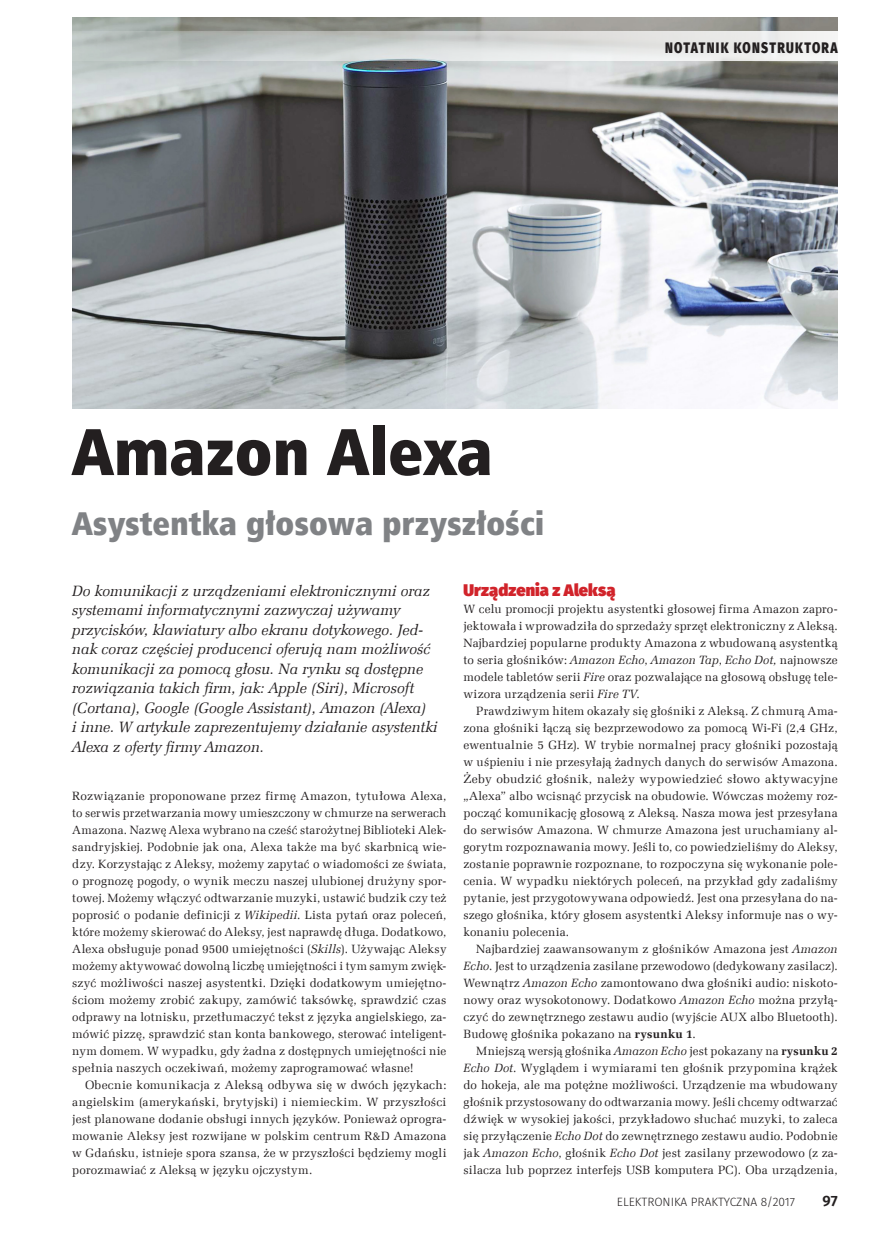
<style>
.page{position:relative;width:893px;height:1234px;background:#fff}
.page>*{position:absolute;margin:0;border:0;box-sizing:border-box;transform-origin:0 0}
._9_tytul{font:66px "Humnst 777 X Blk Cn EU";color:#231f20}
._0_podtytul{font:33px "Humnst 777 X Blk Cn EU";color:#808285}
._3_Srodtytul{font:900 16.5px "Fira Sans";letter-spacing:.005em;color:#d1232a}
._2_lead_do_wszystkie{font:italic 15px/19.5px "Zapf Ellipt EU";color:#231f20}
.t1{font:800 15px "Fira Sans";letter-spacing:.11em;color:#231f20;scale:.8 1}
.t2{font:600 15px "Fira Sans";color:#231f20}
._1_Body{font:12px/17px "Zapf Ellipt EU";letter-spacing:.015em;color:#231f20;text-align:justify}
.t3{font:300 12px "Fira Sans";color:#231f20}
.s1{font-style:italic}
.s2{font-weight:700}
</style>
<div class="page">
<img style="left:72px;top:17px;width:766px;height:391px">
<svg style="left:72px;top:32px;width:766px;height:29px;background:#d3d6d5"></svg>
<p class="t1" style="left:665px;top:35px;width:217px">NOTATNIK KONSTRUKTORA</p>
<p class="_9_tytul" style="left:72px;top:409px;width:422px">Amazon Alexa</p>
<p class="_0_podtytul" style="left:72px;top:502px;width:473px">Asystentka głosowa przyszłości</p>
<p class="_2_lead_do_wszystkie" style="left:72px;top:581px;width:367px">Do komunikacji z urządzeniami elektronicznymi oraz systemami informatycznymi zazwyczaj używamy przycisków, klawiatury albo ekranu dotykowego. Jed&shy;nak coraz częściej producenci oferują nam możliwość komunikacji za pomocą głosu. Na rynku są dostępne rozwiązania takich firm, jak: Apple (Siri), Microsoft (Cortana), Google (Google Assistant), Amazon (Alexa)<br>i inne. W artykule zaprezentujemy działanie asystentki Alexa z oferty firmy Amazon.</p>
<p class="_3_Srodtytul" style="left:463px;top:574px;width:154px">Urządzenia z Aleksą</p>
<p class="_1_Body" style="left:463px;top:600px;width:376px">W celu promocji projektu asystentki głosowej firma Amazon zapro&shy;jektowała i wprowadziła do sprzedaży sprzęt elektroniczny z Aleksą.<br>Najbardziej popularne produkty Amazona z wbudowaną asystentką to seria głośników: <span class="s1">Amazon Echo</span>, <span class="s1">Amazon Tap</span>, <span class="s1">Echo Dot,</span> najnowsze modele tabletów serii <span class="s1">Fire</span> oraz pozwalające na głosową obsługę tele&shy;wizora urządzenia serii <span class="s1">Fire TV</span>.</p>
<p class="_1_Body" style="left:463px;top:702px;width:376px;text-indent:13px">Prawdziwym hitem okazały się głośniki z Aleksą. Z chmurą Ama&shy;zona głośniki łączą się bezprzewodowo za pomocą Wi-Fi (2,4 GHz, ewentualnie 5 GHz). W trybie normalnej pracy głośniki pozostają w uśpieniu i nie przesyłają żadnych danych do serwisów Amazona.<br>Żeby obudzić głośnik, należy wypowiedzieć słowo aktywacyjne „Alexa” albo wcisnąć przycisk na obudowie. Wówczas możemy roz&shy;począć komunikację głosową z Aleksą. Nasza mowa jest przesyłana do serwisów Amazona. W chmurze Amazona jest uruchamiany al&shy;gorytm rozpoznawania mowy. Jeśli to, co powiedzieliśmy do Aleksy, zostanie poprawnie rozpoznane, to rozpoczyna się wykonanie pole&shy;cenia. W wypadku niektórych poleceń, na przykład gdy zadaliśmy pytanie, jest przygotowywana odpowiedź. Jest ona przesyłana do na&shy;szego głośnika, który głosem asystentki Aleksy informuje nas o wy&shy;konaniu polecenia.</p>
<p class="_1_Body" style="left:463px;top:940px;width:376px;text-indent:13px">Najbardziej zaawansowanym z głośników Amazona jest <span class="s1">Amazon Echo</span>. Jest to urządzenia zasilane przewodowo (dedykowany zasilacz).<br>Wewnątrz <span class="s1">Amazon Echo</span> zamontowano dwa głośniki audio: niskoto&shy;nowy oraz wysokotonowy. Dodatkowo <span class="s1">Amazon Echo</span> można przyłą&shy;czyć do zewnętrznego zestawu audio (wyjście AUX albo Bluetooth).<br>Budowę głośnika pokazano na <span class="s2">rysunku 1</span>.</p>
<p class="_1_Body" style="left:463px;top:1042px;width:376px;text-indent:13px">Mniejszą wersją głośnika <span class="s1">Amazon Echo</span> jest pokazany na <span class="s2">rysunku 2<br></span><span class="s1">Echo Dot</span>. Wyglądem i wymiarami ten głośnik przypomina krążek do hokeja, ale ma potężne możliwości. Urządzenie ma wbudowany głośnik przystosowany do odtwarzania mowy. Jeśli chcemy odtwarzać dźwięk w wysokiej jakości, przykładowo słuchać muzyki, to zaleca się przyłączenie <span class="s1">Echo Dot</span> do zewnętrznego zestawu audio. Podobnie jak <span class="s1">Amazon Echo</span>, głośnik <span class="s1">Echo Dot</span> jest zasilany przewodowo (z za&shy;silacza lub poprzez interfejs USB komputera PC). Oba urządzenia,</p>
<p class="_1_Body" style="left:72px;top:787px;width:376px">Rozwiązanie proponowane przez firmę Amazon, tytułowa Alexa, to serwis przetwarzania mowy umieszczony w chmurze na serwerach Amazona. Nazwę Alexa wybrano na cześć starożytnej Biblioteki Alek&shy;sandryjskiej. Podobnie jak ona, Alexa także ma być skarbnicą wie&shy;dzy. Korzystając z Aleksy, możemy zapytać o wiadomości ze świata, o prognozę pogody, o wynik meczu naszej ulubionej drużyny spor&shy;towej. Możemy włączyć odtwarzanie muzyki, ustawić budzik czy też poprosić o podanie definicji z <span class="s1">Wikipedii</span>. Lista pytań oraz poleceń, które możemy skierować do Aleksy, jest naprawdę długa. Dodatkowo, Alexa obsługuje ponad 9500 umiejętności (<span class="s1">Skills</span>). Używając Aleksy możemy aktywować dowolną liczbę umiejętności i tym samym zwięk&shy;szyć możliwości naszej asystentki. Dzięki dodatkowym umiejętno&shy;ściom możemy zrobić zakupy, zamówić taksówkę, sprawdzić czas odprawy na lotnisku, przetłumaczyć tekst z języka angielskiego, za&shy;mówić pizzę, sprawdzić stan konta bankowego, sterować inteligent&shy;nym domem. W wypadku, gdy żadna z dostępnych umiejętności nie spełnia naszych oczekiwań, możemy zaprogramować własne!</p>
<p class="_1_Body" style="left:72px;top:1076px;width:376px;text-indent:13px">Obecnie komunikacja z Aleksą odbywa się w dwóch językach: angielskim (amerykański, brytyjski) i niemieckim. W przyszłości jest planowane dodanie obsługi innych języków. Ponieważ oprogra&shy;mowanie Aleksy jest rozwijane w polskim centrum R&amp;D Amazona w Gdańsku, istnieje spora szansa, że w przyszłości będziemy mogli porozmawiać z Aleksą w języku ojczystym.</p>
<p class="t3" style="left:617px;top:1193px;width:180px">ELEKTRONIKA PRAKTYCZNA 8/2017</p>
<p class="t2" style="left:823px;top:1188px;width:17px">97</p>
</div>
